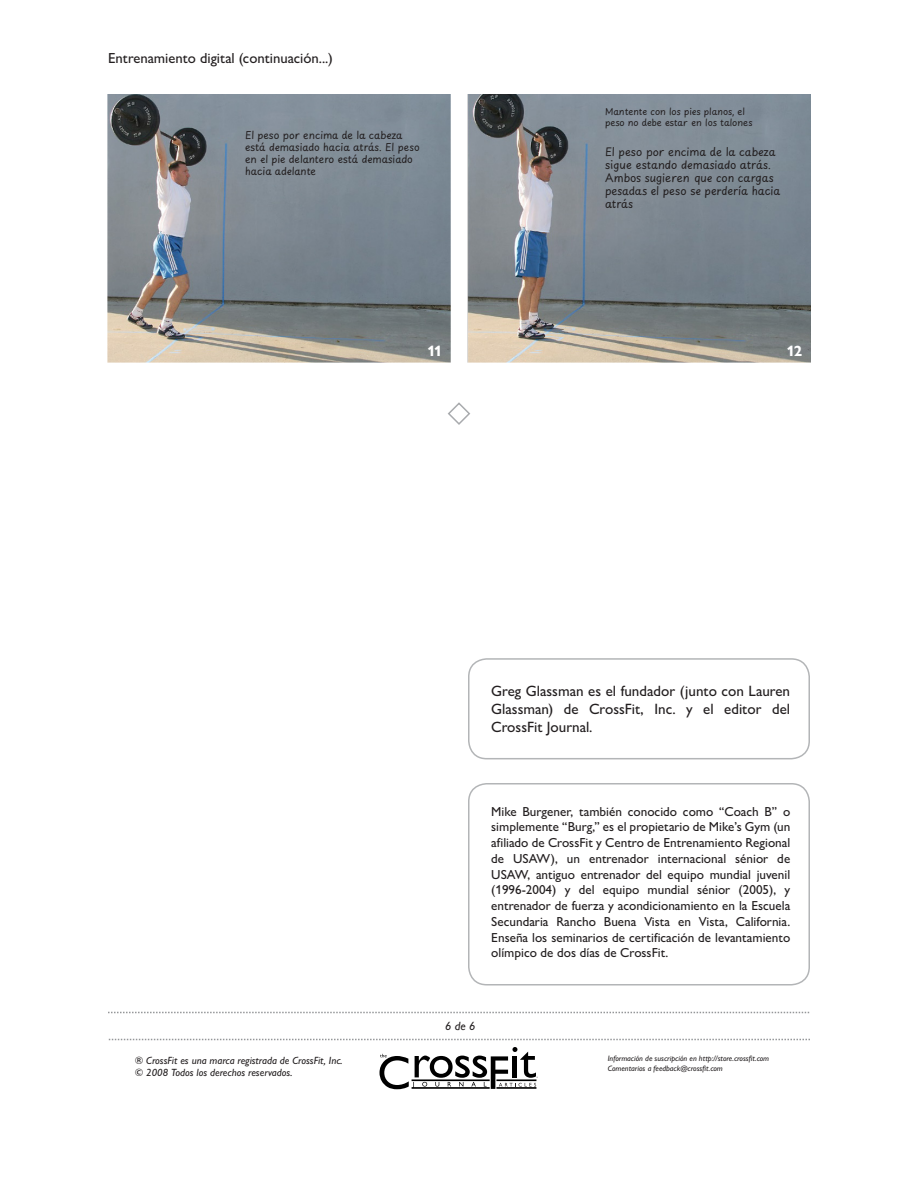
<style>
.page{position:relative;width:918px;height:1188px;background:#fff}
.page>*{position:absolute;margin:0;border:0;box-sizing:border-box;transform-origin:0 0}
.t1{font:500 15px/18px "Gill Sans Nova";color:#231f20;text-align:justify}
.t2{font:700 15px "Gill Sans Nova";color:#fff}
.t3{font:500 14.55px "Gill Sans Nova";color:#231f20}
.t4{font:500 13.2px/15.8px "Gill Sans Nova";color:#231f20;text-align:justify}
.t5{font:italic 500 12px "Gill Sans Nova";color:#231f20}
.t6{font:10.95px/13.2px "Playpen Sans";color:#231f20}
.t7{font:italic 500 10.5px/12.6px "Gill Sans Nova";color:#231f20}
.t8{font:10.2px/12.1px "Playpen Sans";color:#231f20}
.t9{font:9.15px/10.9px "Playpen Sans";color:#231f20}
.t10{font:italic 500 7.8px/9.4px "Gill Sans Nova";color:#231f20}
</style>
<div class="page">
<svg style="left:380px;top:1047px;width:158px;height:42px"></svg>
<svg style="left:108px;top:1012px;width:702px;height:1px"></svg>
<svg style="left:108px;top:1039px;width:702px;height:1px"></svg>
<div style="left:468px;top:658px;width:342px;height:101px;border:2px solid #b3b5b7;border-radius:18px"></div>
<svg style="left:448px;top:402px;width:22px;height:23px"></svg>
<div style="left:468px;top:783px;width:342px;height:203px;border:2px solid #b3b5b7;border-radius:18px"></div>
<img style="left:108px;top:94px;width:342px;height:269px">
<img style="left:468px;top:94px;width:342px;height:269px">
<p class="t3" style="left:108px;top:49px;width:226px">Entrenamiento digital (continuación...)</p>
<p class="t8" style="left:245px;top:128px;width:176px">El peso por encima de la cabeza está demasiado hacia atrás. El peso en el pie delantero está demasiado hacia adelante</p>
<p class="t2" style="left:427px;top:341px;width:17px">11</p>
<p class="t9" style="left:605px;top:106px;width:149px">Mantente con los pies planos, el peso no debe estar en los talones</p>
<p class="t6" style="left:605px;top:145px;width:177px">El peso por encima de la cabeza sigue estando demasiado atrás.<br>Ambos sugieren que con cargas pesadas el peso se perdería hacia atrás</p>
<p class="t2" style="left:786px;top:341px;width:18px">12</p>
<p class="t1" style="left:491px;top:682px;width:300px">Greg Glassman es el fundador (junto con Lauren Glassman) de CrossFit, Inc. y el editor del CrossFit Journal.</p>
<p class="t4" style="left:491px;top:803px;width:301px">Mike Burgener, también conocido como “Coach B” o simplemente “Burg,” es el propietario de Mike’s Gym (un afiliado de CrossFit y Centro de Entrenamiento Regional de USAW), un entrenador internacional sénior de USAW, antiguo entrenador del equipo mundial juvenil (1996-2004) y del equipo mundial sénior (2005), y entrenador de fuerza y acondicionamiento en la Escuela Secundaria Rancho Buena Vista en Vista, California.<br>Enseña los seminarios de certificación de levantamiento olímpico de dos días de CrossFit.</p>
<p class="t5" style="left:445px;top:1019px;width:32px">6 de 6</p>
<p class="t7" style="left:135px;top:1054px;width:209px">® CrossFit es una marca registrada de CrossFit, Inc. © 2008 Todos los derechos reservados.</p>
<p class="t10" style="left:608px;top:1054px;width:163px">Información de suscripción en http://store.crossfit.com<br>Comentarios a feedback@crossfit.com</p>
</div>
